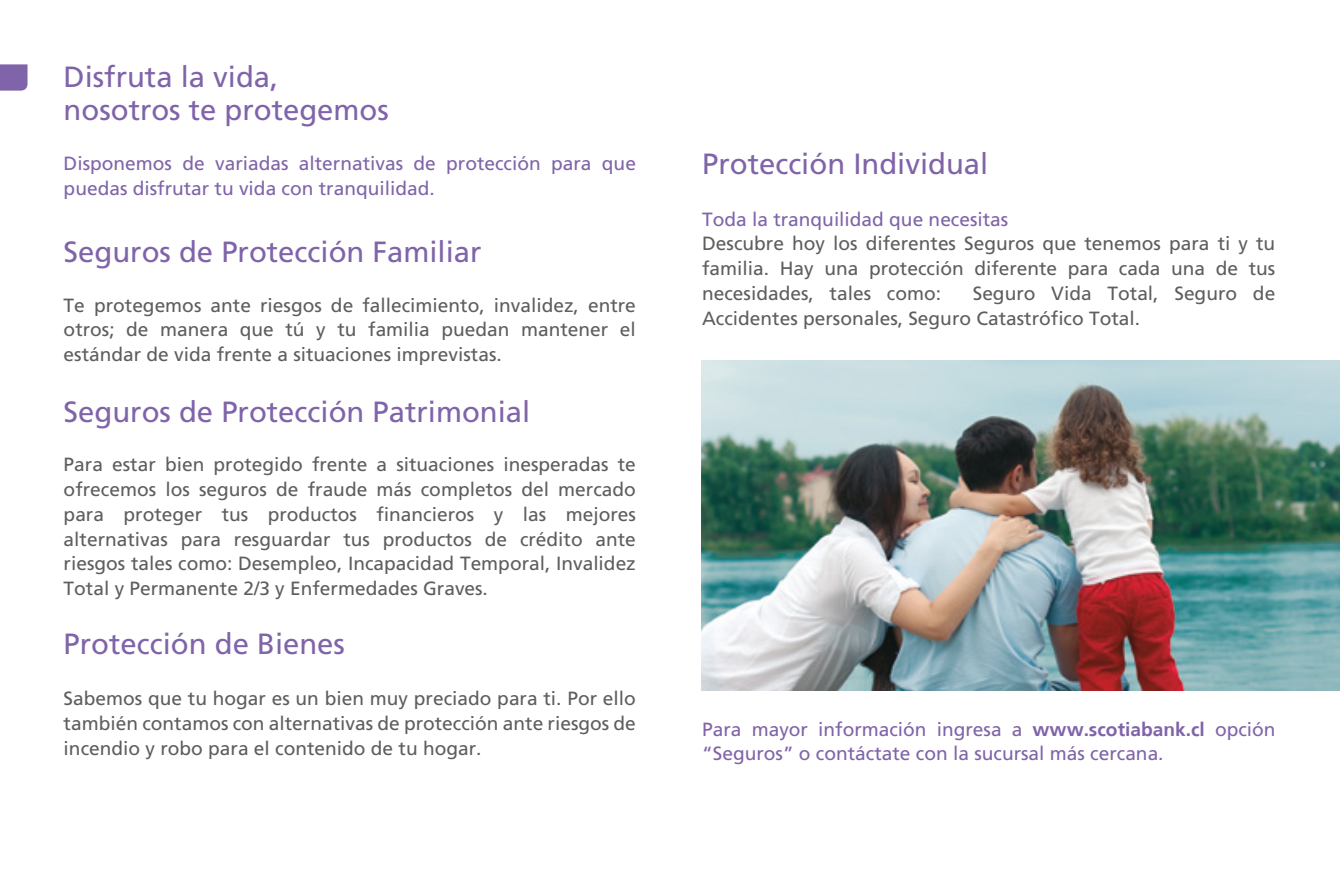
<style>
.page{position:relative;width:1340px;height:893px;background:#fff}
.page>*{position:absolute;margin:0;border:0;box-sizing:border-box;transform-origin:0 0}
.t1{font:29.25px/33.8px "Frutiger";color:#8064a9}
.t2{font:19.12px/24.8px "Frutiger";color:#5f5e5e;text-align:justify}
.t3{font:19.12px/24.8px "Frutiger";color:#8064a9}
.s1{font-weight:700}
</style>
<div class="page">
<svg style="left:0;top:64px;width:28px;height:27px"></svg>
<img style="left:701px;top:360px;width:638px;height:330px">
<h1 class="t1" style="left:64px;top:59px;width:327px">Disfruta la vida, nosotros te protegemos</h1>
<p class="t3" style="left:64px;top:151px;width:574px">Disponemos de variadas alternativas de protección para que puedas disfrutar tu vida con tranquilidad.</p>
<h1 class="t1" style="left:64px;top:235px;width:419px">Seguros de Protección Familiar</h1>
<p class="t2" style="left:64px;top:292px;width:574px">Te protegemos ante riesgos de fallecimiento, invalidez, entre otros; de manera que tú y tu familia puedan mantener el estándar de vida frente a situaciones imprevistas.</p>
<h1 class="t1" style="left:64px;top:394px;width:468px">Seguros de Protección Patrimonial</h1>
<p class="t2" style="left:64px;top:452px;width:574px">Para estar bien protegido frente a situaciones inesperadas te ofrecemos los seguros de fraude más completos del mercado para proteger tus productos financieros y las mejores alternativas para resguardar tus productos de crédito ante riesgos tales como: Desempleo, Incapacidad Temporal, Invalidez Total y Permanente 2/3 y Enfermedades Graves.</p>
<h1 class="t1" style="left:64px;top:626px;width:283px">Protección de Bienes</h1>
<p class="t2" style="left:64px;top:686px;width:573px">Sabemos que tu hogar es un bien muy preciado para ti. Por ello también contamos con alternativas de protección ante riesgos de incendio y robo para el contenido de tu hogar.</p>
<h1 class="t1" style="left:702px;top:147px;width:288px">Protección Individual</h1>
<p class="t3" style="left:702px;top:206px;width:308px">Toda la tranquilidad que necesitas</p>
<p class="t2" style="left:702px;top:231px;width:574px">Descubre hoy los diferentes Seguros que tenemos para ti y tu familia. Hay una protección diferente para cada una de tus necesidades, tales como:</p>
<p class="t2" style="left:702px;top:281px;width:574px;text-indent:271px">Seguro Vida Total, Seguro de<br>Accidentes personales, Seguro Catastrófico Total.</p>
<p class="t3" style="left:702px;top:716px;width:575px">Para mayor información ingresa a <span class="s1">www.scotiabank.cl</span> opción “Seguros” o contáctate con la sucursal más cercana.</p>
</div>
